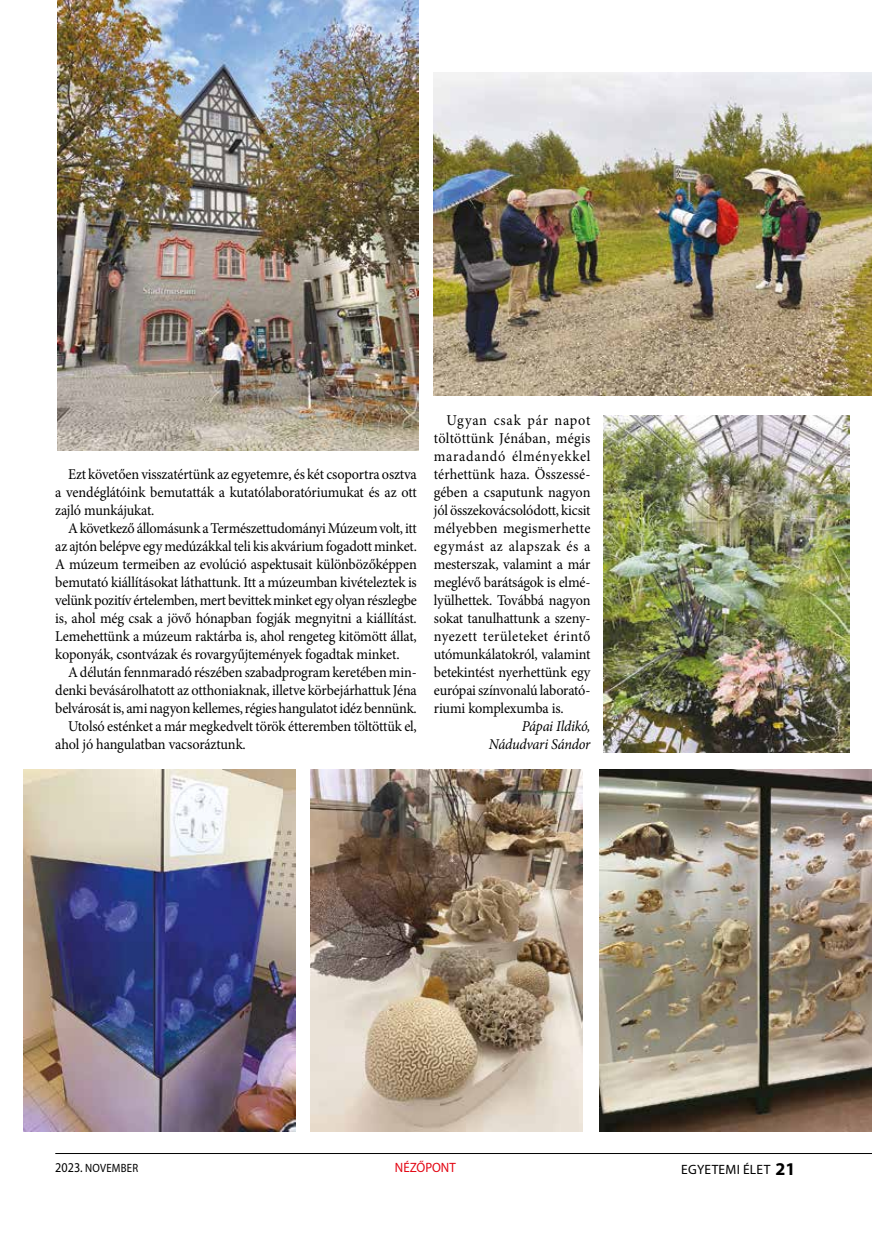
<style>
.page{position:relative;width:872px;height:1234px;background:#fff}
.page>*{position:absolute;margin:0;border:0;box-sizing:border-box;transform-origin:0 0}
.t1{font:15px/18px "Minion Pro";letter-spacing:-.015em;color:#000;text-align:justify;scale:.95 1}
.t2{font:italic 15px/18px "Minion Pro";letter-spacing:-.015em;color:#000;text-align:right;scale:.95 1}
.t3{font:13.5px "Myriad Pro";letter-spacing:.02em;color:#000}
.t4{font:13.5px "Myriad Pro";color:#e30613;scale:.95 1}
.t5{font:12px "Myriad Pro";letter-spacing:.02em;color:#000;scale:.9 1}
.s1{font-size:13.5px}
.s2{font-weight:700;font-size:18px}
</style>
<div class="page">
<hr style="left:55px;top:1152px;width:817px;height:1px;background:#000">
<img style="left:57px;top:0;width:361px;height:450px">
<img style="left:434px;top:72px;width:438px;height:323px">
<img style="left:600px;top:769px;width:272px;height:362px">
<img style="left:310px;top:769px;width:272px;height:362px">
<img style="left:24px;top:769px;width:272px;height:362px">
<img style="left:603px;top:415px;width:247px;height:337px">
<p class="t1" style="left:55px;top:465px;width:382px;text-indent:13px">Ezt követően visszatértünk az egyetemre, és két csoportra osztva a vendéglátóink bemutatták a kutatólaboratóriumukat és az ott zajló munkájukat.</p>
<p class="t1" style="left:55px;top:519px;width:382px;text-indent:13px">A következő állomásunk a Természettudományi Múzeum volt, itt az ajtón belépve egy medúzákkal teli kis akvárium fogadott minket.<br>A múzeum termeiben az evolúció aspektusait különbözőképpen bemutató kiállításokat láthattunk. Itt a múzeumban kivételeztek is velünk pozitív értelemben, mert bevittek minket egy olyan részlegbe is, ahol még csak a jövő hónapban fogják megnyitni a kiállítást.<br>Lemehettünk a múzeum raktárba is, ahol rengeteg kitömött állat, koponyák, csontvázak és rovargyűjtemények fogadtak minket.</p>
<p class="t1" style="left:68px;top:663px;width:368px">A délután fennmaradó részében szabadprogram keretében min-</p>
<p class="t1" style="left:55px;top:681px;width:382px">denki bevásárolhatott az otthoniaknak, illetve körbejárhattuk Jéna</p>
<p class="t1" style="left:55px;top:699px;width:382px">belvárosát is, ami nagyon kellemes, régies hangulatot idéz bennünk.</p>
<p class="t1" style="left:68px;top:717px;width:368px">Utolsó esténket a már megkedvelt török étteremben töltöttük el,</p>
<p class="t1" style="left:55px;top:735px;width:202px">ahol jó hangulatban vacsoráztunk.</p>
<p class="t1" style="left:434px;top:411px;width:166px;text-indent:13px">Ugyan csak pár napot töltöttünk Jénában, mégis maradandó élményekkel térhettünk haza. Összessé&shy;gében a csaputunk nagyon jól összekovácsolódott, kicsit mélyebben megismerhette egymást az alapszak és a mesterszak, valamint a már meglévő barátságok is elmé&shy;lyülhettek. Továbbá nagyon sokat tanulhattunk a szen - nyezett területeket érintő utómunkálatokról, valamint betekintést nyerhettünk egy európai színvonalú laborató&shy;riumi komplexumba is.</p>
<p class="t2" style="left:489px;top:717px;width:108px">Pápai Ildikó,<br>Nádudvari Sándor</p>
<p class="t5" style="left:55px;top:1159px;width:94px"><span class="s1">2023.</span> NOVEMBER</p>
<p class="t4" style="left:395px;top:1158px;width:66px">NÉZŐPONT</p>
<p class="t3" style="left:681px;top:1160px;width:116px">EGYETEMI ÉLET <span class="s2">21</span></p>
</div>
